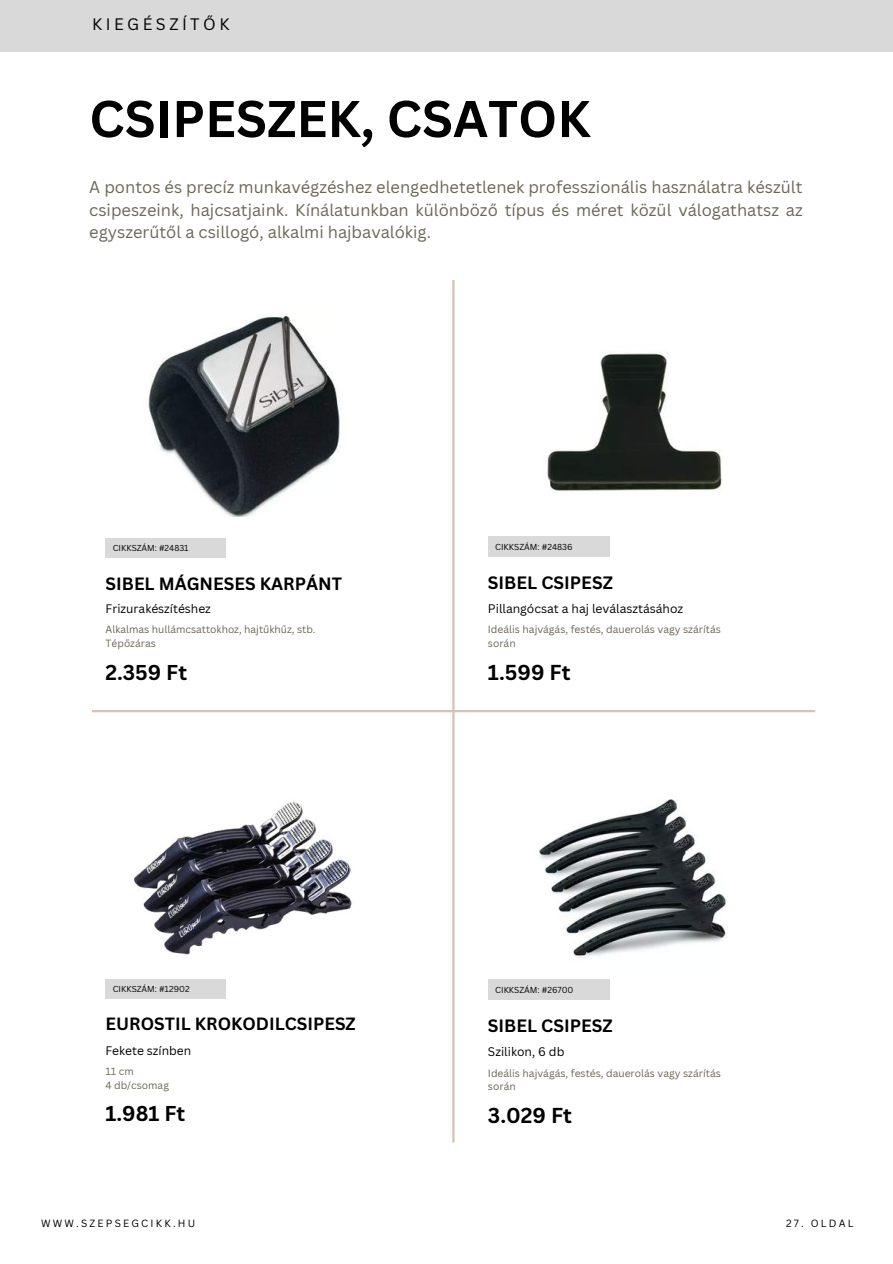
<style>
.page{position:relative;width:893px;height:1264px;background:#fff}
.page>*{position:absolute;margin:0;border:0;box-sizing:border-box;transform-origin:0 0}
.t1{font:700 50.4px "Canva Sans";color:#000}
.t2{font:700 21px "Canva Sans";color:#000}
.t3{font:700 20.85px "Canva Sans";color:#000}
.t4{font:700 17.4px "Canva Sans";color:#000}
.t5{font:700 17.25px "Canva Sans";color:#000}
.t6{font:16.5px/22.5px "Canva Sans";color:#6b6657;text-align:justify}
.t7{font:16.2px "Canva Sans";letter-spacing:.215em;color:#000}
.t8{font:12.15px "Canva Sans";color:#000}
.t9{font:12px "Canva Sans";color:#000}
.t10{font:10.2px/13.6px "Canva Sans";color:#6b6657}
.t11{font:10.2px "Canva Sans";letter-spacing:.215em;color:#000}
.t12{font:8.4px "Canva Sans";color:#000}
</style>
<div class="page">
<div style="left:0;top:0;width:892px;height:51px;background:#d9d9d9"></div>
<hr style="left:452px;top:280px;width:2px;height:862px;background:#d4c3b2">
<hr style="left:92px;top:710px;width:723px;height:2px;background:#d4c3b2">
<img style="left:148px;top:314px;width:192px;height:202px">
<div style="left:105px;top:537px;width:121px;height:20px;background:#d9d9d9"></div>
<div style="left:488px;top:537px;width:121px;height:20px;background:#d9d9d9"></div>
<img style="left:547px;top:352px;width:175px;height:140px">
<div style="left:105px;top:979px;width:121px;height:19px;background:#d9d9d9"></div>
<img style="left:134px;top:801px;width:218px;height:154px">
<img style="left:539px;top:799px;width:189px;height:200px">
<div style="left:488px;top:979px;width:121px;height:20px;background:#d9d9d9"></div>
<p class="t7" style="left:92px;top:13px;width:139px">KIEGÉSZÍTŐK</p>
<h1 class="t1" style="left:89px;top:83px;width:502px">CSIPESZEK, CSATOK</h1>
<p class="t6" style="left:89px;top:176px;width:715px">A pontos és precíz munkavégzéshez elengedhetetlenek professzionális használatra készült csipeszeink, hajcsatjaink. Kínálatunkban különböző típus és méret közül válogathatsz az egyszerűtől a csillogó, alkalmi hajbavalókig.</p>
<p class="t12" style="left:113px;top:541px;width:77px">CIKKSZÁM: #24831</p>
<p class="t5" style="left:106px;top:571px;width:238px">SIBEL MÁGNESES KARPÁNT</p>
<p class="t10" style="left:106px;top:622px;width:211px">Alkalmas hullámcsattokhoz, hajtűkhűz, stb.<br>Tépőzáras</p>
<p class="t3" style="left:105px;top:657px;width:83px">2.359 Ft</p>
<p class="t9" style="left:106px;top:600px;width:107px">Frizurakészítéshez</p>
<p class="t12" style="left:113px;top:983px;width:78px">CIKKSZÁM: #12902</p>
<p class="t5" style="left:105px;top:1012px;width:252px">EUROSTIL KROKODILCSIPESZ</p>
<p class="t9" style="left:105px;top:1041px;width:87px">Fekete színben</p>
<p class="t10" style="left:105px;top:1064px;width:65px">11 cm<br>4 db/csomag</p>
<p class="t3" style="left:105px;top:1098px;width:81px">1.981 Ft</p>
<p class="t12" style="left:495px;top:541px;width:79px">CIKKSZÁM: #24836</p>
<p class="t4" style="left:488px;top:571px;width:126px">SIBEL CSIPESZ</p>
<p class="t8" style="left:488px;top:600px;width:197px">Pillangócsat a haj leválasztásához</p>
<p class="t10" style="left:488px;top:622px;width:234px">Ideális hajvágás, festés, dauerolás vagy szárítás során</p>
<p class="t2" style="left:488px;top:657px;width:84px">1.599 Ft</p>
<p class="t12" style="left:495px;top:984px;width:80px">CIKKSZÁM: #26700</p>
<p class="t4" style="left:488px;top:1013px;width:126px">SIBEL CSIPESZ</p>
<p class="t8" style="left:488px;top:1043px;width:78px">Szilikon, 6 db</p>
<p class="t10" style="left:488px;top:1065px;width:234px">Ideális hajvágás, festés, dauerolás vagy szárítás során</p>
<p class="t2" style="left:488px;top:1100px;width:86px">3.029 Ft</p>
<p class="t11" style="left:41px;top:1215px;width:156px">WWW.SZEPSEGCIKK.HU</p>
<p class="t11" style="left:786px;top:1215px;width:69px">27. OLDAL</p>
</div>
